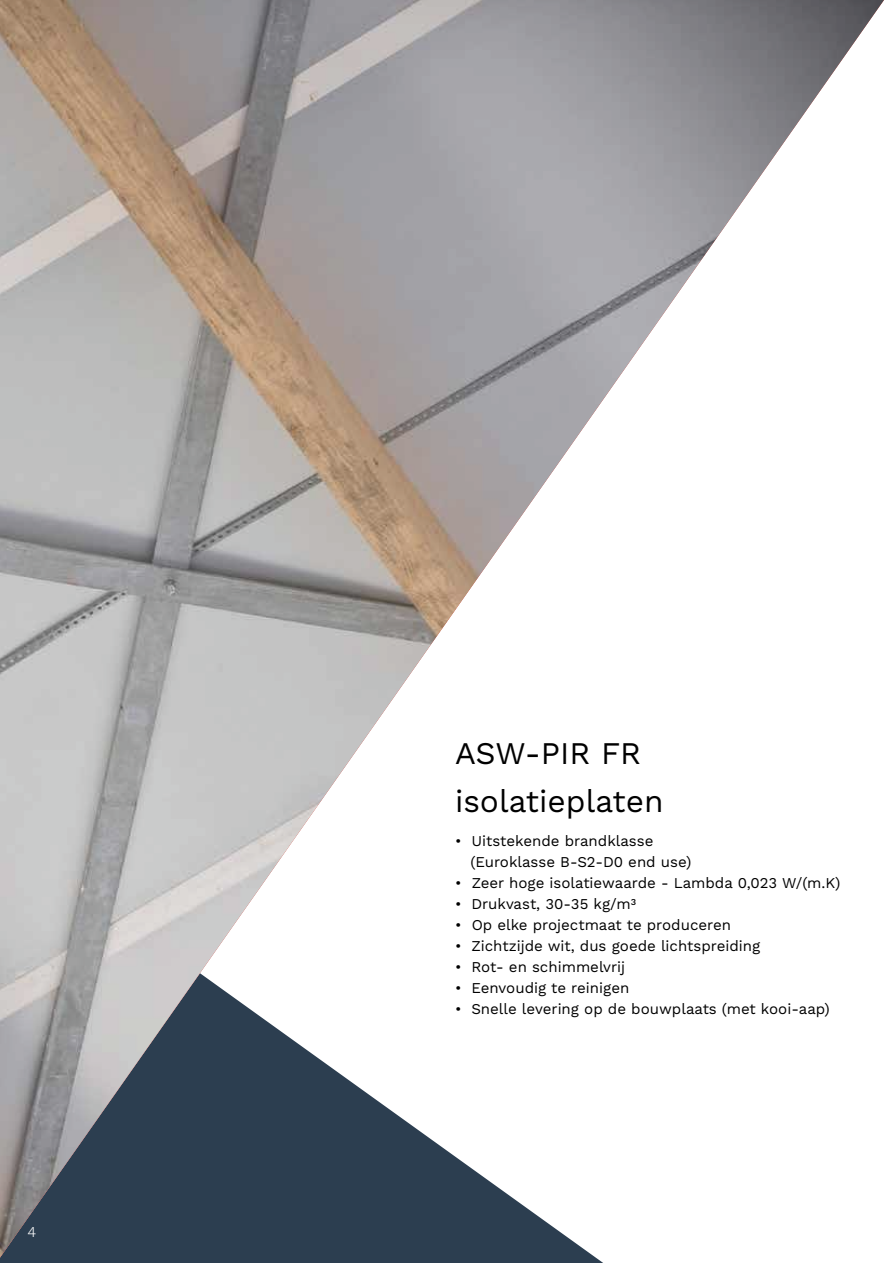
<style>
.page{position:relative;width:893px;height:1263px;background:#fff}
.page>*{position:absolute;margin:0;border:0;box-sizing:border-box;transform-origin:0 0}
.t1{font:31.5px "Work Sans";color:#000}
.t2{font:15px/21px "Work Sans";color:#000}
.t3{font:300 15px "Work Sans";color:#fff}
</style>
<div class="page">
<img style="left:0;top:0;width:884px;height:1260px">
<p class="t3" style="left:28px;top:1222px;width:10px">4</p>
<h1 class="t1" style="left:455px;top:735px;width:188px">ASW-PIR FR</h1>
<h1 class="t1" style="left:455px;top:782px;width:210px">isolatieplaten</h1>
<p class="t2" style="left:470px;top:830px;width:222px;text-indent:-15px">• Uitstekende brandklasse (Euroklasse B-S2-D0 end use)</p>
<p class="t2" style="left:455px;top:872px;width:387px">• Zeer hoge isolatiewaarde - Lambda 0,023 W/(m.K)</p>
<p class="t2" style="left:455px;top:893px;width:183px">• Drukvast, 30-35 kg/m3</p>
<p class="t2" style="left:455px;top:914px;width:278px">• Op elke projectmaat te produceren</p>
<p class="t2" style="left:455px;top:935px;width:307px">• Zichtzijde wit, dus goede lichtspreiding</p>
<p class="t2" style="left:455px;top:956px;width:172px">• Rot- en schimmelvrij</p>
<p class="t2" style="left:455px;top:977px;width:176px">• Eenvoudig te reinigen</p>
<p class="t2" style="left:455px;top:998px;width:376px">• Snelle levering op de bouwplaats (met kooi-aap)</p>
</div>
